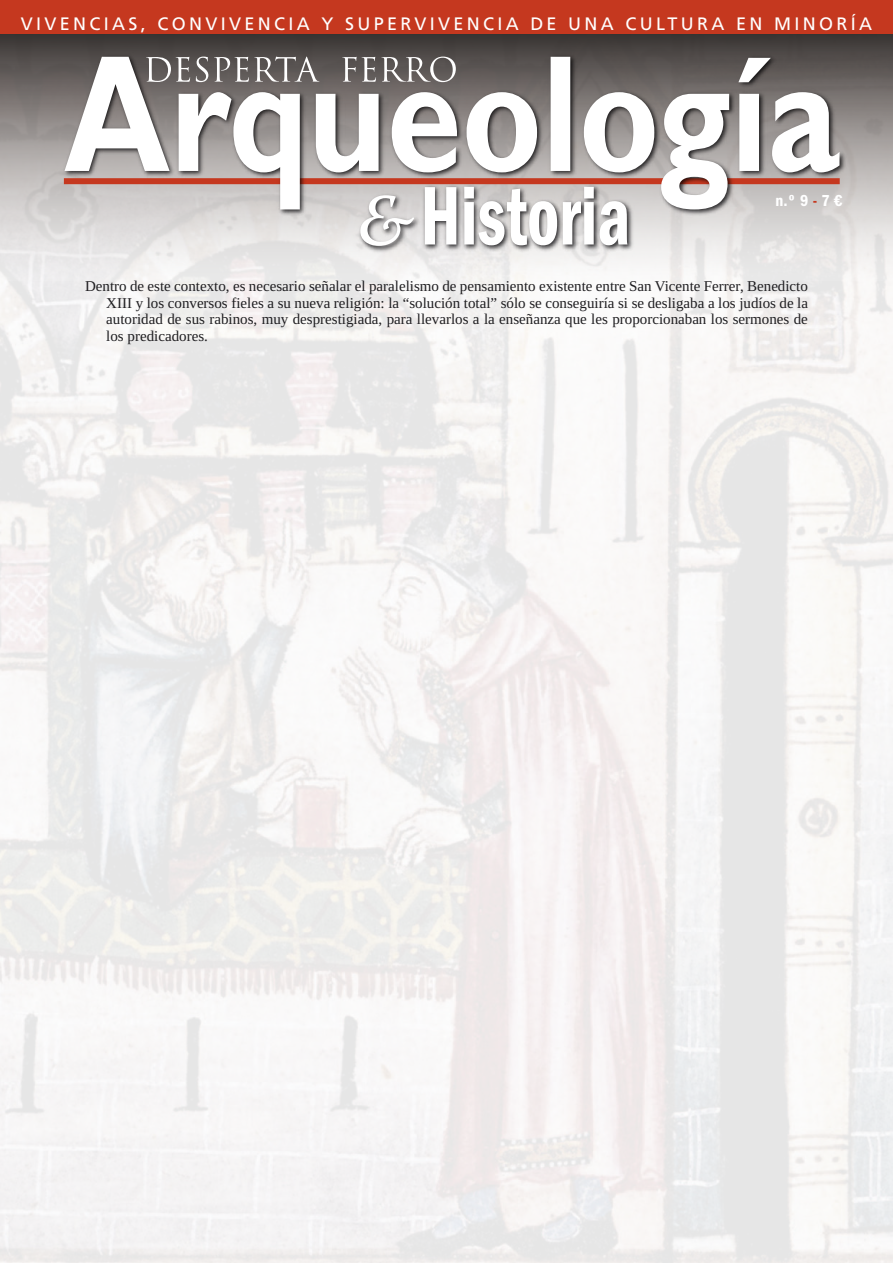
<style>
.page{position:relative;width:893px;height:1263px;background:#fff}
.page>*{position:absolute;margin:0;border:0;box-sizing:border-box;transform-origin:0 0}
.t1{font:18px "Frutiger LT Std";letter-spacing:.185em;color:#fff}
.t2{font:600 condensed 16.5px "Franklin Gothic LT";color:#fff}
.t3{font:15px/16.5px "Liberation Serif";color:#1f1e21;text-align:justify}
.s1{color:#c5381f}
</style>
<div class="page">
<svg style="left:0;top:34px;width:893px;height:246px;background:#b4b1b0"></svg>
<img style="left:59px;top:52px;width:791px;height:169px">
<svg style="left:64px;top:57px;width:775px;height:152px"></svg>
<svg style="left:146px;top:57px;width:310px;height:25px;background:#7f7a79"></svg>
<div style="left:0;top:0;width:893px;height:34px;background:#c5381f"></div>
<img style="left:420px;top:182px;width:218px;height:75px">
<svg style="left:425px;top:187px;width:202px;height:58px"></svg>
<img style="left:355px;top:190px;width:70px;height:67px">
<svg style="left:360px;top:195px;width:54px;height:51px"></svg>
<p class="t1" style="left:21px;top:16px;width:853px">VIVENCIAS, CONVIVENCIA Y SUPERVIVENCIA DE UNA CULTURA EN MINORÍA</p>
<p class="t2" style="left:776px;top:191px;width:69px">n.º 9 <span class="s1">-</span> 7 €</p>
<p class="t3" style="left:106px;top:278px;width:703px;text-indent:-21px">Dentro de este contexto, es necesario señalar el paralelismo de pensamiento existente entre San Vicente Ferrer, Benedicto XIII y los conversos fieles a su nueva religión: la “solución total” sólo se conseguiría si se desligaba a los judíos de la autoridad de sus rabinos, muy desprestigiada, para llevarlos a la enseñanza que les proporcionaban los sermones de los predicadores.</p>
</div>
